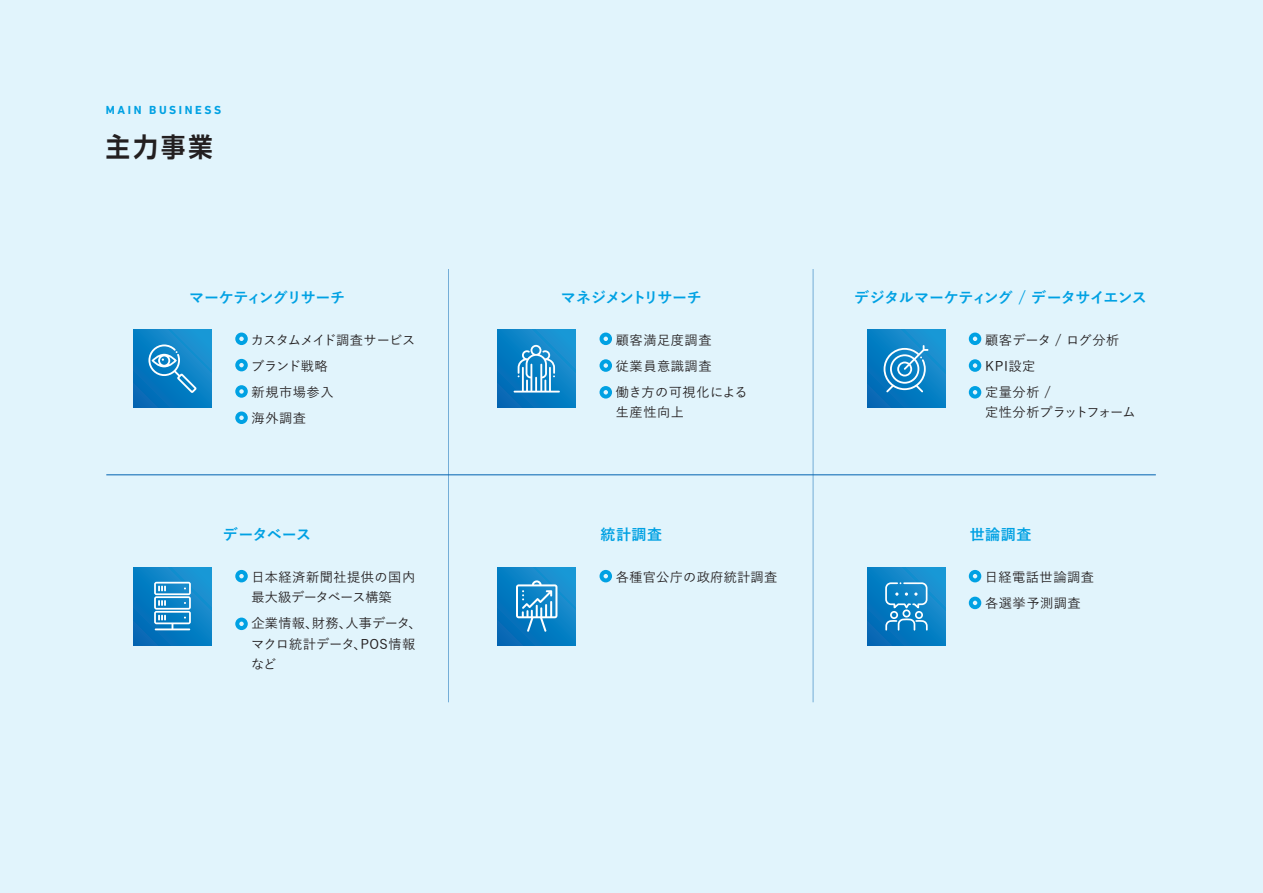
<style>
.page{position:relative;width:1263px;height:893px;background:#e1f4fc}
.page>*{position:absolute;margin:0;border:0;box-sizing:border-box;transform-origin:0 0}
.t1{font:700 26.55px "UD Shin Go Pro De";color:#231f20;scale:.91 1}
.t2{font:700 15px "Yu Go";letter-spacing:-.03em;color:#00a1e3}
.t3{font:500 13.2px/26.2px "Yu Go";letter-spacing:.03em;color:#231f20}
.t4{font:500 13.2px/20.2px "Yu Go";letter-spacing:.01em;color:#231f20}
.t5{font:500 13.2px/26.2px "Yu Go";letter-spacing:-.01em;color:#231f20}
.t6{font:500 13.2px "Yu Go";letter-spacing:-.075em;color:#231f20}
.t7{font:700 11.85px "DIN Next LT Pro";letter-spacing:.215em;color:#00a1e3}
</style>
<div class="page">
<hr style="left:448px;top:269px;width:1px;height:433px;background:#0162b0">
<hr style="left:813px;top:269px;width:1px;height:433px;background:#0162b0">
<hr style="left:106px;top:475px;width:1050px;height:1px;background:#0162b0">
<svg style="left:133px;top:330px;width:78px;height:78px"></svg>
<svg style="left:148px;top:344px;width:49px;height:49px"></svg>
<svg style="left:235px;top:333px;width:13px;height:12px"></svg>
<svg style="left:235px;top:359px;width:13px;height:12px"></svg>
<svg style="left:235px;top:385px;width:13px;height:13px"></svg>
<svg style="left:235px;top:411px;width:13px;height:13px"></svg>
<svg style="left:498px;top:330px;width:78px;height:78px"></svg>
<svg style="left:599px;top:333px;width:13px;height:12px"></svg>
<svg style="left:599px;top:359px;width:13px;height:13px"></svg>
<svg style="left:599px;top:386px;width:13px;height:13px"></svg>
<svg style="left:867px;top:330px;width:78px;height:78px"></svg>
<svg style="left:969px;top:333px;width:12px;height:12px"></svg>
<svg style="left:969px;top:359px;width:12px;height:13px"></svg>
<svg style="left:969px;top:386px;width:12px;height:13px"></svg>
<svg style="left:133px;top:567px;width:78px;height:78px"></svg>
<svg style="left:235px;top:570px;width:13px;height:12px"></svg>
<svg style="left:235px;top:618px;width:13px;height:12px"></svg>
<svg style="left:498px;top:567px;width:78px;height:78px"></svg>
<svg style="left:599px;top:570px;width:13px;height:12px"></svg>
<svg style="left:867px;top:567px;width:78px;height:78px"></svg>
<svg style="left:969px;top:570px;width:12px;height:12px"></svg>
<svg style="left:969px;top:597px;width:12px;height:12px"></svg>
<svg style="left:514px;top:345px;width:46px;height:48px"></svg>
<svg style="left:883px;top:345px;width:45px;height:47px"></svg>
<svg style="left:154px;top:582px;width:37px;height:48px"></svg>
<svg style="left:516px;top:580px;width:41px;height:52px"></svg>
<div style="left:902px;top:609px;width:8px;height:8px;border:2px solid #fff;border-radius:50%"></div>
<div style="left:915px;top:611px;width:8px;height:8px;border:2px solid #fff;border-radius:50%"></div>
<div style="left:890px;top:611px;width:8px;height:8px;border:2px solid #fff;border-radius:50%"></div>
<svg style="left:884px;top:617px;width:44px;height:14px"></svg>
<svg style="left:884px;top:581px;width:44px;height:30px"></svg>
<p class="t7" style="left:106px;top:103px;width:117px">MAIN BUSINESS</p>
<h1 class="t1" style="left:106px;top:125px;width:119px">主力事業</h1>
<p class="t2" style="left:189px;top:289px;width:158px">マーケティングリサーチ</p>
<p class="t5" style="left:251px;top:325px;width:166px">カスタムメイド調査サービスブランド戦略<br>新規市場参入<br>海外調査</p>
<p class="t2" style="left:223px;top:526px;width:90px">データベース</p>
<p class="t3" style="left:251px;top:565px;width:165px;line-height:20.2px">日本経済新聞社提供の国内最大級データベース構築</p>
<p class="t4" style="left:251px;top:612px;width:172px">企業情報、財務、人事データ、マクロ統計データ、POS情報など</p>
<p class="t2" style="left:561px;top:289px;width:142px">マネジメントリサーチ</p>
<p class="t3" style="left:616px;top:325px;width:133px">顧客満足度調査<br>従業員意識調査<br>働き方の可視化による</p>
<p class="t3" style="left:616px;top:398px;width:70px">生産性向上</p>
<p class="t2" style="left:600px;top:526px;width:63px">統計調査</p>
<p class="t3" style="left:616px;top:562px;width:163px">各種官公庁の政府統計調査</p>
<p class="t2" style="left:854px;top:289px;width:294px">デジタルマーケティング / データサイエンス</p>
<p class="t3" style="left:985px;top:325px;width:136px">顧客データ / ログ分析<br>KPI設定<br>定量分析 /</p>
<p class="t6" style="left:985px;top:400px;width:152px">定性分析プラットフォーム</p>
<p class="t2" style="left:970px;top:526px;width:63px">世論調査</p>
<p class="t3" style="left:985px;top:562px;width:111px">日経電話世論調査各選挙予測調査</p>
</div>
